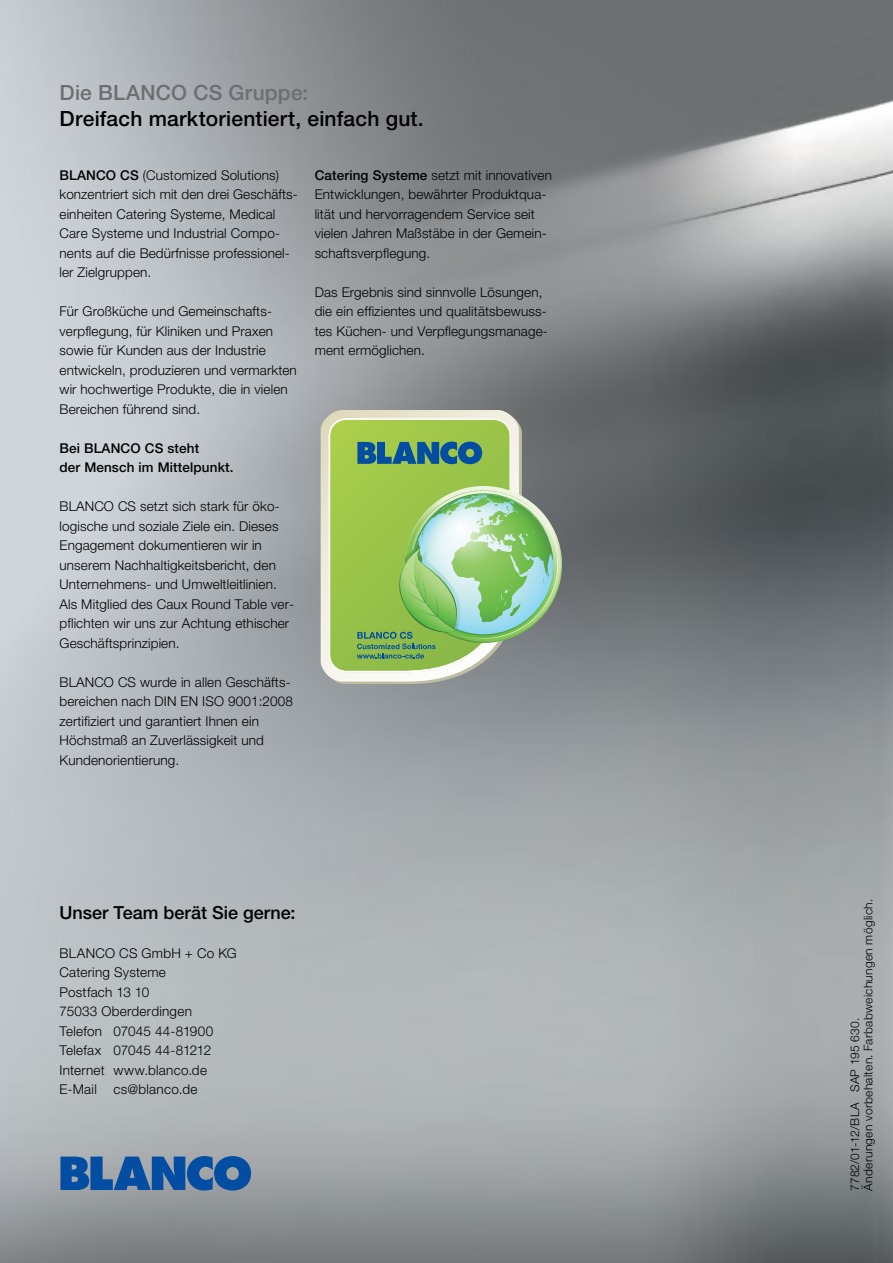
<style>
.page{position:relative;width:893px;height:1263px;background:#fff}
.page>*{position:absolute;margin:0;border:0;box-sizing:border-box;transform-origin:0 0}
.t1{font:500 21px "Helvetica Neue LT Pro";letter-spacing:.01em;color:#000}
.t2{font:500 21px "Helvetica Neue LT Pro";letter-spacing:.01em;color:#6d6e71}
.t3{font:500 18px "Helvetica Neue LT Pro";color:#000}
.t4{font:300 13.5px/19.5px "Helvetica Neue LT Pro";letter-spacing:.01em;color:#000}
.t5{font:500 13.5px/19.5px "Helvetica Neue LT Pro";letter-spacing:.01em;color:#000}
.t6{font:300 12px/13.5px "Helvetica Neue LT Pro";letter-spacing:.025em;color:#000}
.s1{font-weight:500}
</style>
<div class="page">
<img style="left:0;top:0;width:893px;height:1263px">
<svg style="left:60px;top:1156px;width:191px;height:34px;background:#3268a4"></svg>
<svg style="left:324px;top:412px;width:198px;height:272px;background:#b6b7af"></svg>
<svg style="left:321px;top:410px;width:177px;height:271px"></svg>
<svg style="left:329px;top:418px;width:182px;height:254px;background:#a4c858"></svg>
<svg style="left:357px;top:442px;width:125px;height:22px;background:#307188"></svg>
<svg style="left:357px;top:484px;width:216px;height:175px;background:#95bf7d"></svg>
<h1 class="t2" style="left:60px;top:80px;width:250px">Die BLANCO CS Gruppe:</h1>
<h1 class="t1" style="left:60px;top:106px;width:366px">Dreifach marktorientiert, einfach gut.</h1>
<p class="t4" style="left:60px;top:165px;width:240px"><span class="s1">BLANCO CS</span> (Customized Solutions) konzentriert sich mit den drei Geschäfts&shy;einheiten Catering Systeme, Medical Care Systeme und Industrial Compo&shy;nents auf die Bedürfnisse professionel&shy;ler Zielgruppen.</p>
<p class="t4" style="left:60px;top:301px;width:239px">Für Großküche und Gemeinschafts&shy;verpflegung, für Kliniken und Praxen sowie für Kunden aus der Industrie entwickeln, produzieren und vermarkten wir hochwertige Produkte, die in vielen Bereichen führend sind.</p>
<p class="t5" style="left:60px;top:438px;width:175px">Bei BLANCO CS steht<br>der Mensch im Mittelpunkt.</p>
<p class="t4" style="left:60px;top:496px;width:236px">BLANCO CS setzt sich stark für öko&shy;logische und soziale Ziele ein. Dieses Engagement dokumentieren wir in unserem Nachhaltigkeitsbericht, den Unternehmens- und Umweltleitlinien.<br>Als Mitglied des Caux Round Table ver&shy;pflichten wir uns zur Achtung ethischer Geschäftsprinzipien.</p>
<p class="t4" style="left:60px;top:672px;width:235px">BLANCO CS wurde in allen Geschäfts&shy;bereichen nach DIN EN ISO 9001:2008 zertifiziert und garantiert Ihnen ein Höchstmaß an Zuverlässigkeit und Kundenorientierung.</p>
<p class="t4" style="left:315px;top:165px;width:239px"><span class="s1">Catering Systeme</span> setzt mit innovativen Entwicklungen, bewährter Produktqua&shy;lität und hervorragendem Service seit vielen Jahren Maßstäbe in der Gemein&shy;schaftsverpflegung.</p>
<p class="t4" style="left:315px;top:282px;width:235px">Das Ergebnis sind sinnvolle Lösungen, die ein effizientes und qualitätsbewuss&shy;tes Küchen- und Verpflegungsmanage&shy;ment ermöglichen.</p>
<h2 class="t3" style="left:60px;top:901px;width:237px">Unser Team berät Sie gerne:</h2>
<p class="t4" style="left:60px;top:943px;width:179px">BLANCO CS GmbH + Co KG<br>Catering Systeme<br>Postfach 13 10<br>75033 Oberderdingen<br>Telefon 07045 44-81900<br>Telefax 07045 44-81212<br>Internet www.blanco.de<br>E-Mail cs@blanco.de</p>
<p class="t6" style="left:848px;top:1191px;width:293px;rotate:-90deg">7782/01-12/BLA SAP 195 630.<br>Änderungen vorbehalten. Farbabweichungen möglich.</p>
</div>
